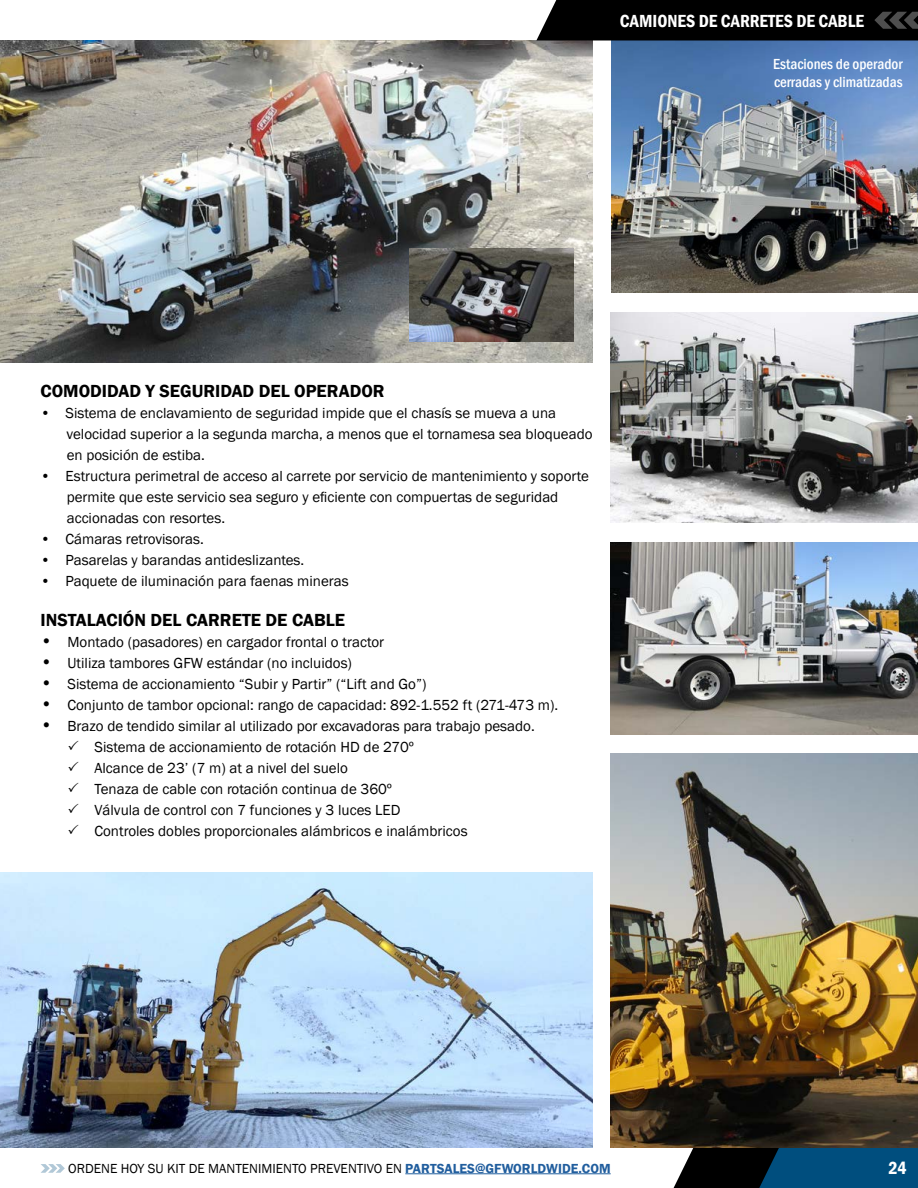
<style>
.page{position:relative;width:918px;height:1188px;background:#fff}
.page>*{position:absolute;margin:0;border:0;box-sizing:border-box;transform-origin:0 0}
.t1{font:600 18px "Franklin Gothic";color:#000}
.t2{font:600 condensed 18px "Franklin Gothic";color:#fff}
.t3{font:15px/21px "Franklin Gothic";color:#000}
.t4{font:500 condensed 15px/18px "Franklin Gothic";color:#fff}
.t5{font:13.5px "Franklin Gothic";color:#000}
.s1{font-size:18px}
.s2{font-weight:600;color:#215e9e}
</style>
<div class="page">
<img style="left:611px;top:40px;width:307px;height:253px">
<img style="left:0;top:40px;width:592px;height:323px">
<svg style="left:674px;top:1148px;width:244px;height:40px;background:#0a3957"></svg>
<img style="left:610px;top:313px;width:308px;height:210px">
<img style="left:610px;top:542px;width:308px;height:192px">
<img style="left:409px;top:248px;width:164px;height:94px">
<img style="left:0;top:873px;width:592px;height:275px">
<img style="left:610px;top:754px;width:308px;height:394px">
<hr style="left:405px;top:1173px;width:206px;height:1px;background:#215e9e">
<svg style="left:41px;top:1164px;width:24px;height:9px"></svg>
<div style="left:536px;top:0;width:382px;height:40px;background:#000"></div>
<p class="t2" style="left:620px;top:9px;width:246px">CAMIONES DE CARRETES DE CABLE</p>
<p class="t4" style="left:773px;top:55px;width:131px">Estaciones de operador cerradas y climatizadas</p>
<p class="t1" style="left:40px;top:380px;width:346px">COMODIDAD Y SEGURIDAD DEL OPERADOR</p>
<p class="t3" style="left:67px;top:403px;width:527px;text-indent:-26px">• Sistema de enclavamiento de seguridad impide que el chasís se mueva a una velocidad superior a la segunda marcha, a menos que el tornamesa sea bloqueado</p>
<p class="t3" style="left:67px;top:445px;width:140px">en posición de estiba.</p>
<p class="t3" style="left:67px;top:466px;width:524px;text-indent:-26px">• Estructura perimetral de acceso al carrete por servicio de mantenimiento y soporte permite que este servicio sea seguro y eficiente con compuertas de seguridad accionadas con resortes.</p>
<p class="t3" style="left:40px;top:529px;width:165px">• Cámaras retrovisoras.</p>
<p class="t3" style="left:40px;top:550px;width:265px">• Pasarelas y barandas antideslizantes.</p>
<p class="t3" style="left:40px;top:571px;width:310px">• Paquete de iluminación para faenas mineras</p>
<p class="t1" style="left:40px;top:609px;width:306px">INSTALACIÓN DEL CARRETE DE CABLE</p>
<p class="t3" style="left:40px;top:632px;width:345px"><span class="s1">•</span> Montado (pasadores) en cargador frontal o tractor</p>
<p class="t3" style="left:40px;top:653px;width:313px"><span class="s1">•</span> Utiliza tambores GFW estándar (no incluidos)</p>
<p class="t3" style="left:40px;top:674px;width:387px"><span class="s1">•</span> Sistema de accionamiento “Subir y Partir” (“Lift and Go”)</p>
<p class="t3" style="left:40px;top:695px;width:519px"><span class="s1">•</span> Conjunto de tambor opcional: rango de capacidad: 892-1.552 ft (271-473 m).</p>
<p class="t3" style="left:40px;top:716px;width:496px"><span class="s1">•</span> Brazo de tendido similar al utilizado por excavadoras para trabajo pesado.</p>
<p class="t3" style="left:94px;top:737px;width:321px">Sistema de accionamiento de rotación HD de 270º</p>
<p class="t3" style="left:94px;top:758px;width:255px">Alcance de 23’ (7 m) at a nivel del suelo</p>
<p class="t3" style="left:94px;top:779px;width:299px">Tenaza de cable con rotación continua de 360º</p>
<p class="t3" style="left:94px;top:800px;width:308px">Válvula de control con 7 funciones y 3 luces LED</p>
<p class="t3" style="left:94px;top:821px;width:375px">Controles dobles proporcionales alámbricos e inalámbricos</p>
<p class="t5" style="left:68px;top:1160px;width:544px">ORDENE HOY SU KIT DE MANTENIMIENTO PREVENTIVO EN <span class="s2">PARTSALES@GFWORLDWIDE.COM</span></p>
<p class="t2" style="left:889px;top:1156px;width:20px">24</p>
</div>
